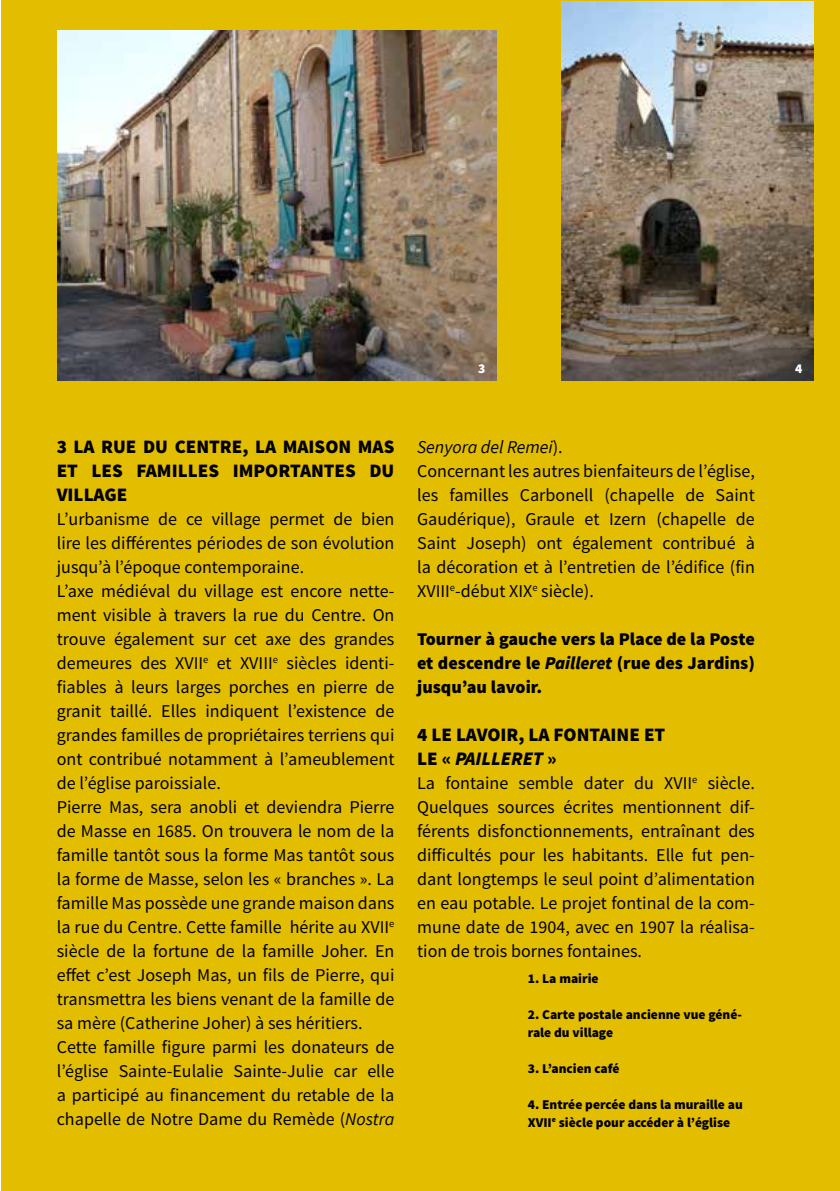
<style>
.page{position:relative;width:840px;height:1191px;background:#fff}
.page>*{position:absolute;margin:0;border:0;box-sizing:border-box;transform-origin:0 0}
.t1{font:900 19px/24px "Source Sans Pro";color:#000;text-align:justify}
.t2{font:18px/24px "Source Sans Pro";color:#000}
.t3{font:900 18px/24px "Source Sans Pro";color:#000;text-align:justify}
.t4{font:900 13.4px/18px "Source Sans Pro";color:#000}
.t5{font:900 13.4px "Source Sans Pro";color:#fff}
.s1{font-style:italic}
</style>
<div class="page">
<div style="left:1px;top:0;width:838px;height:1191px;background:#e3bd00"></div>
<img style="left:57px;top:30px;width:439px;height:351px">
<img style="left:561px;top:2px;width:252px;height:379px">
<p class="t5" style="left:478px;top:360px;width:9px">3</p>
<p class="t5" style="left:794px;top:360px;width:9px">4</p>
<p class="t1" style="left:57px;top:435px;width:339px">3 La rue du Centre, la maison Mas et les familles importantes du village</p>
<p class="t2" style="left:57px;top:507px;width:339px">L’urbanisme de ce village permet de bien lire les différentes périodes de son évolution jusqu’à l’époque contemporaine.<br>L’axe médiéval du village est encore nette&shy;ment visible à travers la rue du Centre. On trouve également sur cet axe des grandes demeures des XVII<sup>e</sup> et XVIII<sup>e</sup> siècles identi&shy;fiables à leurs larges porches en pierre de granit taillé. Elles indiquent l’existence de grandes familles de propriétaires terriens qui ont contribué notamment à l’ameublement de l’église paroissiale.<br>Pierre Mas, sera anobli et deviendra Pierre de Masse en 1685. On trouvera le nom de la famille tantôt sous la forme Mas tantôt sous la forme de Masse, selon les « branches ». La famille Mas possède une grande maison dans la rue du Centre. Cette famille hérite au XVII<sup>e </sup>siècle de la fortune de la famille Joher. En effet c’est Joseph Mas, un fils de Pierre, qui transmettra les biens venant de la famille de sa mère (Catherine Joher) à ses héritiers.<br>Cette famille figure parmi les donateurs de l’église Sainte-Eulalie Sainte-Julie car elle a participé au financement du retable de la chapelle de Notre Dame du Remède (<span class="s1">Nostra</span></p>
<p class="t2" style="left:417px;top:435px;width:339px"><span class="s1">Senyora del Remei</span>).<br>Concernant les autres bienfaiteurs de l’église, les familles Carbonell (chapelle de Saint Gaudérique), Graule et Izern (chapelle de Saint Joseph) ont également contribué à la décoration et à l’entretien de l’édifice (fin XVIII<sup>e</sup>-début XIX<sup>e</sup> siècle).</p>
<p class="t3" style="left:417px;top:628px;width:339px">Tourner à gauche vers la Place de la Poste et descendre le <span class="s1">Pailleret</span> (rue des Jardins) jusqu’au lavoir.</p>
<p class="t1" style="left:417px;top:723px;width:246px">4 Le lavoir, la fontaine et le « <span class="s1">pailleret</span></p>
<p class="t1" style="left:546px;top:747px;width:11px">»</p>
<p class="t2" style="left:417px;top:771px;width:339px;text-align:justify">La fontaine semble dater du XVII<sup>e</sup> siècle.<br>Quelques sources écrites mentionnent dif&shy;férents disfonctionnements, entraînant des difficultés pour les habitants. Elle fut pen&shy;dant longtemps le seul point d’alimentation en eau potable. Le projet fontinal de la com&shy;mune date de 1904, avec en 1907 la réalisa&shy;tion de trois bornes fontaines.</p>
<p class="t4" style="left:527px;top:969px;width:72px">1. La mairie</p>
<p class="t4" style="left:527px;top:1005px;width:215px">2. Carte postale ancienne vue géné&shy;rale du village</p>
<p class="t4" style="left:527px;top:1059px;width:93px">3. L’ancien café</p>
<p class="t4" style="left:527px;top:1095px;width:216px">4. Entrée percée dans la muraille au<br>XVII <sup>e</sup> siècle pour accéder à l’église</p>
</div>
